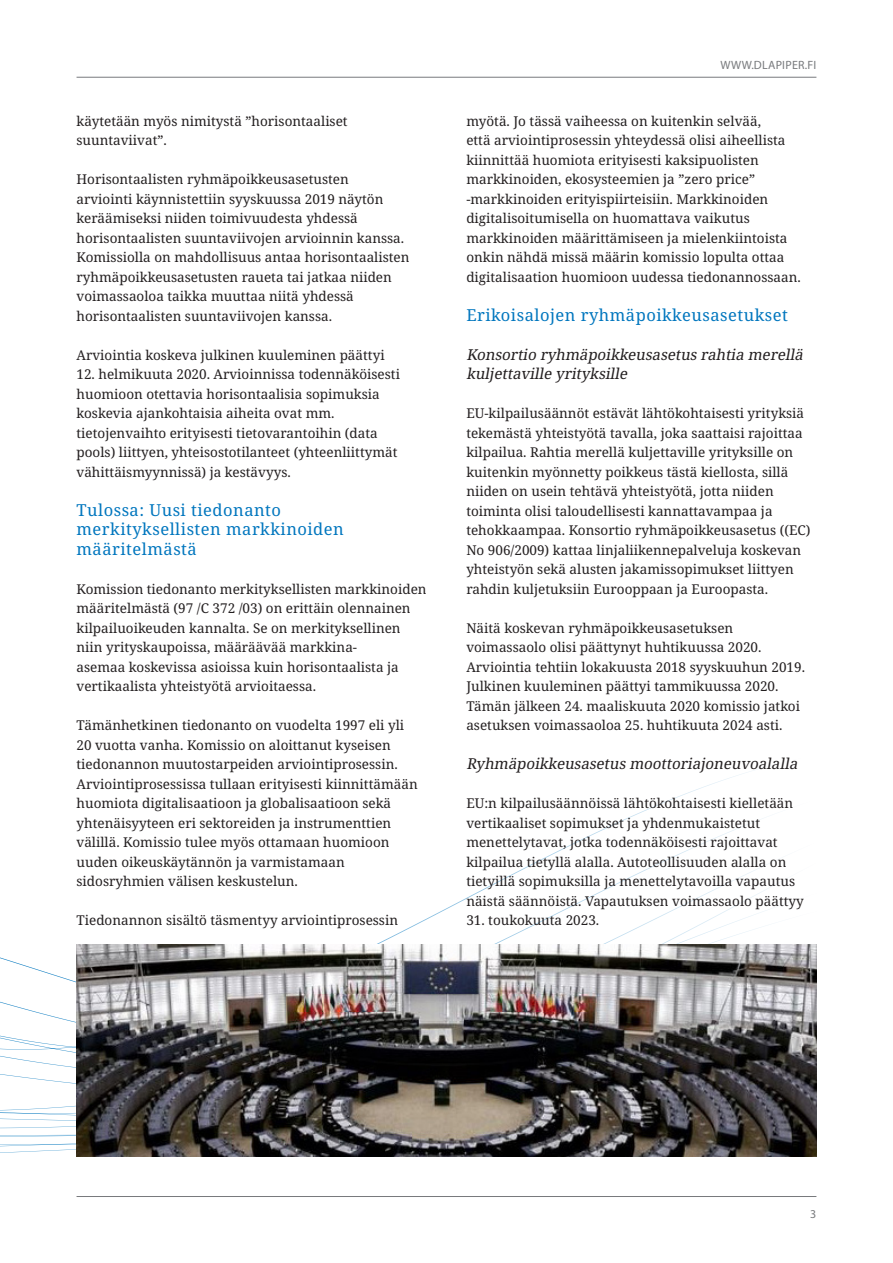
<style>
.page{position:relative;width:893px;height:1263px;background:#fff}
.page>*{position:absolute;margin:0;border:0;box-sizing:border-box;transform-origin:0 0}
.Subhead_1{font:16.5px/19.5px "Noto Serif";letter-spacing:.03em;color:#0076be}
.Body_copy{font:italic 15px/19.5px "Noto Serif";color:#231f20}
.Body_copy-2{font:13.5px/19.5px "Noto Serif";color:#231f20}
.t1{font:12px "Myriad Pro";letter-spacing:.02em;color:#787a7d}
</style>
<div class="page">
<hr style="left:77px;top:1196px;width:739px;height:1px;background:#787a7d">
<hr style="left:77px;top:77px;width:739px;height:1px;background:#787a7d">
<svg style="left:0;top:771px;width:778px;height:386px"></svg>
<img style="left:77px;top:944px;width:739px;height:213px">
<p class="Body_copy-2" style="left:77px;top:112px;width:273px">käytetään myös nimitystä ”horisontaaliset suuntaviivat”.</p>
<p class="Body_copy-2" style="left:77px;top:170px;width:334px">Horisontaalisten ryhmäpoikkeusasetusten<br>arviointi käynnistettiin syyskuussa 2019 näytön keräämiseksi niiden toimivuudesta yhdessä horisontaalisten suuntaviivojen arvioinnin kanssa.<br>Komissiolla on mahdollisuus antaa horisontaalisten ryhmäpoikkeusasetusten raueta tai jatkaa niiden voimassaoloa taikka muuttaa niitä yhdessä horisontaalisten suuntaviivojen kanssa.</p>
<p class="Body_copy-2" style="left:77px;top:346px;width:310px">Arviointia koskeva julkinen kuuleminen päättyi</p>
<p class="Body_copy-2" style="left:77px;top:365px;width:325px">12. helmikuuta 2020. Arvioinnissa todennäköisesti huomioon otettavia horisontaalisia sopimuksia koskevia ajankohtaisia aiheita ovat mm. tietojenvaihto erityisesti tietovarantoihin (data pools) liittyen, yhteisostotilanteet (yhteenliittymät vähittäismyynnissä) ja kestävyys.</p>
<p class="Subhead_1" style="left:77px;top:501px;width:269px">Tulossa: Uusi tiedonanto merkityksellisten markkinoiden määritelmästä</p>
<p class="Body_copy-2" style="left:77px;top:580px;width:352px">Komission tiedonanto merkityksellisten markkinoiden määritelmästä (97 /C 372 /03) on erittäin olennainen kilpailuoikeuden kannalta. Se on merkityksellinen niin yrityskaupoissa, määräävää markkina-<br>asemaa koskevissa asioissa kuin horisontaalista ja vertikaalista yhteistyötä arvioitaessa.</p>
<p class="Body_copy-2" style="left:77px;top:716px;width:343px">Tämänhetkinen tiedonanto on vuodelta 1997 eli yli 20 vuotta vanha. Komissio on aloittanut kyseisen tiedonannon muutostarpeiden arviointiprosessin.<br>Arviointiprosessissa tullaan erityisesti kiinnittämään huomiota digitalisaatioon ja globalisaatioon sekä yhtenäisyyteen eri sektoreiden ja instrumenttien välillä. Komissio tulee myös ottamaan huomioon uuden oikeuskäytännön ja varmistamaan sidosryhmien välisen keskustelun.</p>
<p class="Body_copy-2" style="left:77px;top:911px;width:323px">Tiedonannon sisältö täsmentyy arviointiprosessin</p>
<p class="t1" style="left:721px;top:57px;width:97px">WWW.DLAPIPER.FI</p>
<p class="Body_copy-2" style="left:466px;top:112px;width:336px">myötä. Jo tässä vaiheessa on kuitenkin selvää,<br>että arviointiprosessin yhteydessä olisi aiheellista kiinnittää huomiota erityisesti kaksipuolisten markkinoiden, ekosysteemien ja ”zero price” -markkinoiden erityispiirteisiin. Markkinoiden digitalisoitumisella on huomattava vaikutus markkinoiden määrittämiseen ja mielenkiintoista onkin nähdä missä määrin komissio lopulta ottaa digitalisaation huomioon uudessa tiedonannossaan.</p>
<p class="Subhead_1" style="left:466px;top:306px;width:323px">Erikoisalojen ryhmäpoikkeusasetukset</p>
<p class="Body_copy" style="left:466px;top:345px;width:342px">Konsortio ryhmäpoikkeusasetusrahtia merellä kuljettaville yrityksille</p>
<p class="Body_copy-2" style="left:466px;top:404px;width:346px">EU-kilpailusäännöt estävät lähtökohtaisesti yrityksiä tekemästä yhteistyötä tavalla, joka saattaisi rajoittaa kilpailua. Rahtia merellä kuljettaville yrityksille on kuitenkin myönnetty poikkeus tästä kiellosta, sillä niiden on usein tehtävä yhteistyötä, jotta niiden toiminta olisi taloudellisesti kannattavampaa ja tehokkaampaa. Konsortio ryhmäpoikkeusasetus ((EC)<br>No 906/2009) kattaa linjaliikennepalveluja koskevan yhteistyön sekä alusten jakamissopimukset liittyen rahdin kuljetuksiin Eurooppaan ja Euroopasta.</p>
<p class="Body_copy-2" style="left:466px;top:619px;width:340px">Näitä koskevan ryhmäpoikkeusasetuksen voimassaolo olisi päättynyt huhtikuussa 2020.<br>Arviointia tehtiin lokakuusta 2018 syyskuuhun 2019.<br>Julkinen kuuleminen päättyi tammikuussa 2020.<br>Tämän jälkeen 24. maaliskuuta 2020 komissio jatkoi asetuksen voimassaoloa 25. huhtikuuta 2024 asti.</p>
<p class="Body_copy" style="left:466px;top:755px;width:336px">Ryhmäpoikkeusasetusmoottoriajoneuvoalalla</p>
<p class="Body_copy-2" style="left:466px;top:794px;width:339px">EU:n kilpailusäännöissä lähtökohtaisesti kielletään vertikaaliset sopimukset ja yhdenmukaistetut menettelytavat, jotka todennäköisesti rajoittavat kilpailua tietyllä alalla. Autoteollisuuden alalla on tietyillä sopimuksilla ja menettelytavoilla vapautus näistä säännöistä. Vapautuksen voimassaolo päättyy</p>
<p class="Body_copy-2" style="left:466px;top:911px;width:134px">31. toukokuuta 2023.</p>
<p class="t1" style="left:810px;top:1206px;width:8px">3</p>
</div>
